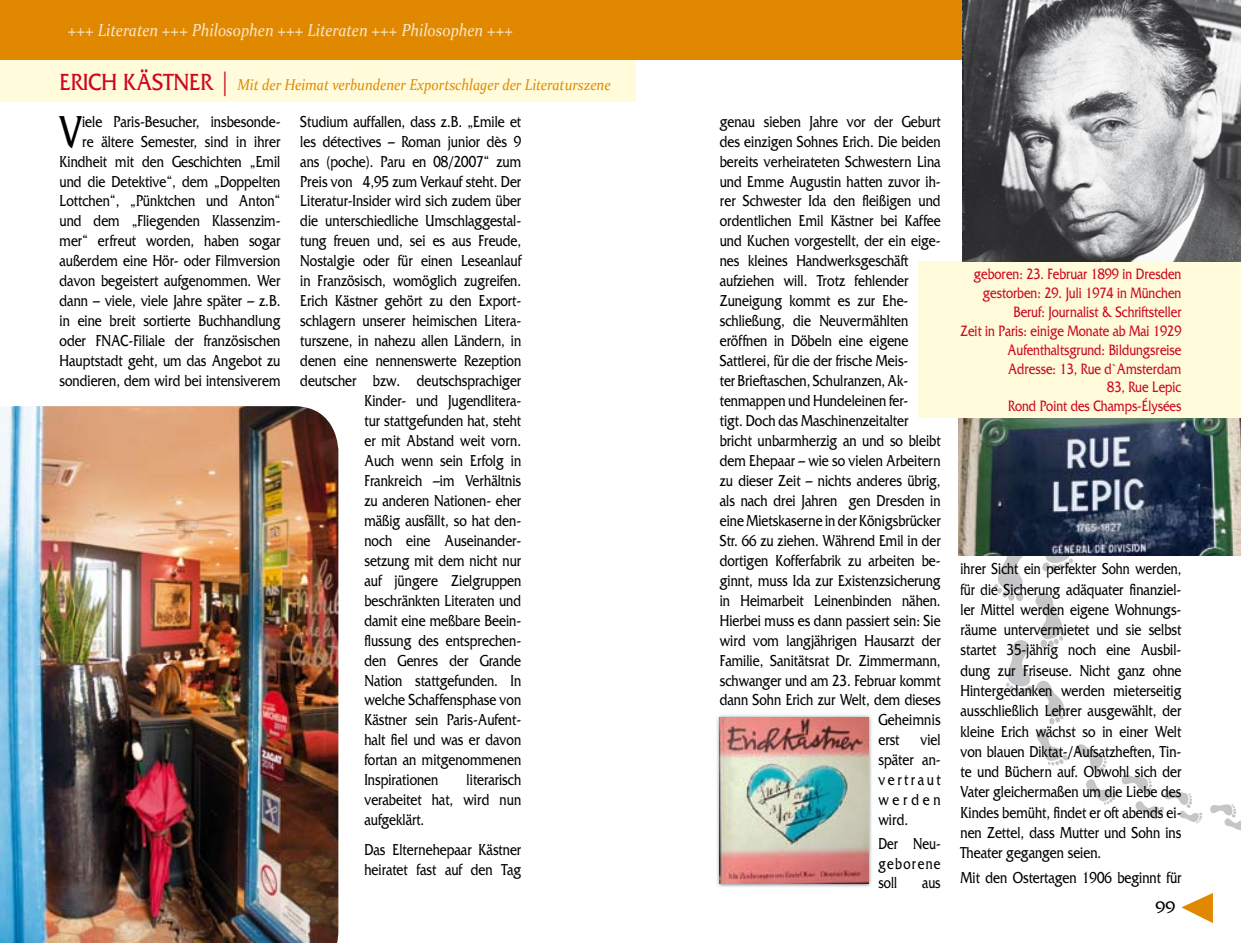
<style>
.page{position:relative;width:1241px;height:943px;background:#fff}
.page>*{position:absolute;margin:0;border:0;box-sizing:border-box;transform-origin:0 0}
.t1{font:46.9px "Friz Quadrata";color:#000;scale:.8 1}
.t2{font:italic 17.5px "Constantia";color:#fae7cf;scale:.9 1}
.t3{font:17.5px "Friz Quadrata";color:#000}
.t4{font:16.62px/19.9px "Friz Quadrata";color:#000;text-align:justify;scale:.8 1}
.t5{font:16.62px/20.3px "Friz Quadrata";color:#000;text-align:justify;scale:.77 1}
.t6{font:15.75px/18.9px "Friz Quadrata";color:#cd071e;text-align:right;scale:.8 1}
.t7{font:italic 15.75px "Constantia";color:#e08900;scale:.89 1}
.s1{font-family:"Friz Quadrata";font-style:normal;font-size:24.5px;color:#cd071e}
</style>
<div class="page">
<div style="left:0;top:60px;width:620px;height:42px;background:#fffbdb"></div>
<div style="left:0;top:0;width:620px;height:60px;background:#e08900"></div>
<img style="left:0;top:406px;width:338px;height:537px">
<div style="left:620px;top:60px;width:16px;height:42px;background:#fffbdb"></div>
<svg style="left:1181px;top:893px;width:31px;height:30px"></svg>
<svg style="left:994px;top:556px;width:208px;height:267px"></svg>
<svg style="left:1210px;top:804px;width:30px;height:26px"></svg>
<div style="left:620px;top:0;width:620px;height:60px;background:#e08900"></div>
<div style="left:918px;top:261px;width:322px;height:156px;background:#fffbdb"></div>
<img style="left:958px;top:418px;width:282px;height:138px">
<img style="left:717px;top:715px;width:155px;height:172px">
<img style="left:719px;top:717px;width:149px;height:166px">
<img style="left:962px;top:0;width:278px;height:262px">
<p class="t2" style="left:68px;top:18px;width:496px">+++ Literaten +++ Philosophen +++ Literaten +++ Philosophen +++</p>
<p class="t7" style="left:60px;top:74px;width:620px"><span class="s1">ERICH KÄSTNER |</span> Mit der Heimat verbundener Exportschlager der Literaturszene</p>
<p class="t4" style="left:60px;top:111px;width:277px;text-align:right">iele Paris-Besucher, insbesonde-<br>re ältere Semester, sind in ihrer Kindheit mit den Geschichten „Emil und die Detektive“, dem „Doppelten Lottchen“, „Pünktchen und Anton“ und dem „Fliegenden Klassenzim&shy;mer“ erfreut worden, haben sogar außerdem eine Hör- oder Filmversion davon begeistert aufgenommen. Wer dann – viele, viele Jahre später – z.B. in eine breit sortierte Buchhandlung oder FNAC-Filiale der französischen Hauptstadt geht, um das Angebot zu sondieren, dem wird bei intensiverem</p>
<p class="t4" style="left:300px;top:111px;width:277px">Studium auffallen, dass z.B. „Emile et</p>
<h1 class="t1" style="left:60px;top:105px;width:30px">V</h1>
<p class="t4" style="left:300px;top:131px;width:277px">les détectives – Roman junior dès 9</p>
<p class="t4" style="left:300px;top:151px;width:277px">ans (poche). Paru en 08/2007“ zum</p>
<p class="t4" style="left:300px;top:171px;width:277px">Preis von 4,95 zum Verkauf steht. Der</p>
<p class="t4" style="left:300px;top:191px;width:277px">Literatur-Insider wird sich zudem über</p>
<p class="t4" style="left:300px;top:211px;width:277px">die unterschiedliche Umschlaggestal-</p>
<p class="t4" style="left:300px;top:231px;width:277px">tung freuen und, sei es aus Freude,</p>
<p class="t4" style="left:300px;top:251px;width:277px">Nostalgie oder für einen Leseanlauf</p>
<p class="t4" style="left:300px;top:271px;width:277px">in Französisch, womöglich zugreifen.</p>
<p class="t4" style="left:300px;top:291px;width:277px">Erich Kästner gehört zu den Export-</p>
<p class="t4" style="left:300px;top:311px;width:277px">schlagern unserer heimischen Litera-</p>
<p class="t4" style="left:300px;top:331px;width:277px">turszene, in nahezu allen Ländern, in</p>
<p class="t4" style="left:300px;top:351px;width:277px">denen eine nennenswerte Rezeption</p>
<p class="t4" style="left:300px;top:371px;width:277px">deutscher bzw. deutschsprachiger</p>
<p class="t4" style="left:364px;top:391px;width:197px">Kinder- und Jugendlitera-</p>
<p class="t4" style="left:364px;top:411px;width:197px">tur stattgefunden hat, steht</p>
<p class="t4" style="left:364px;top:431px;width:197px">er mit Abstand weit vorn.</p>
<p class="t4" style="left:364px;top:450px;width:197px">Auch wenn sein Erfolg in</p>
<p class="t4" style="left:364px;top:470px;width:197px">Frankreich –im Verhältnis</p>
<p class="t4" style="left:364px;top:490px;width:197px">zu anderen Nationen- eher</p>
<p class="t4" style="left:364px;top:510px;width:197px">mäßig ausfällt, so hat den-</p>
<p class="t4" style="left:364px;top:530px;width:197px">noch eine Auseinander-</p>
<p class="t4" style="left:364px;top:550px;width:197px">setzung mit dem nicht nur</p>
<p class="t4" style="left:364px;top:570px;width:197px">auf jüngere Zielgruppen</p>
<p class="t4" style="left:364px;top:590px;width:197px">beschränkten Literaten und</p>
<p class="t4" style="left:364px;top:610px;width:197px">damit eine meßbare Beein-</p>
<p class="t4" style="left:364px;top:630px;width:197px">flussung des entsprechen-</p>
<p class="t4" style="left:364px;top:650px;width:197px">den Genres der Grande</p>
<p class="t4" style="left:364px;top:670px;width:197px">Nation stattgefunden. In</p>
<p class="t4" style="left:364px;top:690px;width:197px">welche Schaffensphase von</p>
<p class="t4" style="left:364px;top:710px;width:197px">Kästner sein Paris-Aufent-</p>
<p class="t4" style="left:364px;top:730px;width:197px">halt fiel und was er davon</p>
<p class="t4" style="left:364px;top:750px;width:197px">fortan an mitgenommenen</p>
<p class="t4" style="left:364px;top:770px;width:94px">Inspirationen</p>
<p class="t4" style="left:364px;top:770px;width:197px;text-indent:102px">literarisch verabeitet hat, wird nun aufgeklärt.</p>
<p class="t4" style="left:364px;top:839px;width:197px">Das Elternehepaar Kästner heiratet fast auf den Tag</p>
<p class="t4" style="left:719px;top:111px;width:277px">genau sieben Jahre vor der Geburt</p>
<p class="t4" style="left:719px;top:131px;width:277px">des einzigen Sohnes Erich. Die beiden</p>
<p class="t4" style="left:719px;top:151px;width:277px">bereits verheirateten Schwestern Lina</p>
<p class="t4" style="left:719px;top:171px;width:277px">und Emme Augustin hatten zuvor ih-</p>
<p class="t4" style="left:719px;top:191px;width:277px">rer Schwester Ida den fleißigen und</p>
<p class="t4" style="left:719px;top:211px;width:277px">ordentlichen Emil Kästner bei Kaffee</p>
<p class="t4" style="left:719px;top:231px;width:277px">und Kuchen vorgestellt, der ein eige-</p>
<p class="t4" style="left:719px;top:251px;width:237px">nes kleines Handwerksgeschäft</p>
<p class="t4" style="left:719px;top:271px;width:237px">aufziehen will. Trotz fehlender</p>
<p class="t4" style="left:719px;top:291px;width:237px">Zuneigung kommt es zur Ehe-</p>
<p class="t4" style="left:719px;top:311px;width:237px">schließung, die Neuvermählten</p>
<p class="t4" style="left:719px;top:331px;width:237px">eröffnen in Döbeln eine eigene</p>
<p class="t4" style="left:719px;top:351px;width:237px">Sattlerei, für die der frische Meis-</p>
<p class="t4" style="left:719px;top:371px;width:237px">ter Brieftaschen, Schulranzen, Ak-</p>
<p class="t4" style="left:719px;top:391px;width:237px">tenmappen und Hundeleinen fer-</p>
<p class="t4" style="left:719px;top:411px;width:237px">tigt. Doch das Maschinenzeitalter</p>
<p class="t4" style="left:719px;top:431px;width:277px">bricht unbarmherzig an und so bleibt</p>
<p class="t4" style="left:719px;top:450px;width:277px">dem Ehepaar – wie so vielen Arbeitern</p>
<p class="t4" style="left:719px;top:470px;width:277px">zu dieser Zeit – nichts anderes übrig,</p>
<p class="t4" style="left:719px;top:490px;width:277px">als nach drei Jahren gen Dresden in</p>
<p class="t4" style="left:719px;top:510px;width:277px">eine Mietskaserne in der Königsbrücker</p>
<p class="t4" style="left:719px;top:530px;width:277px">Str. 66 zu ziehen. Während Emil in der</p>
<p class="t4" style="left:719px;top:550px;width:277px">dortigen Kofferfabrik zu arbeiten be-</p>
<p class="t4" style="left:719px;top:570px;width:277px">ginnt, muss Ida zur Existenzsicherung</p>
<p class="t4" style="left:719px;top:590px;width:277px">in Heimarbeit Leinenbinden nähen.</p>
<p class="t4" style="left:719px;top:610px;width:277px">Hierbei muss es dann passiert sein: Sie</p>
<p class="t4" style="left:719px;top:630px;width:277px">wird vom langjährigen Hausarzt der</p>
<p class="t4" style="left:719px;top:650px;width:277px">Familie, Sanitätsrat Dr. Zimmermann,</p>
<p class="t4" style="left:719px;top:670px;width:277px">schwanger und am 23. Februar kommt</p>
<p class="t4" style="left:719px;top:690px;width:277px">dann Sohn Erich zur Welt, dem dieses</p>
<p class="t4" style="left:878px;top:710px;width:79px">Geheimnis</p>
<p class="t4" style="left:878px;top:730px;width:28px">erst</p>
<p class="t4" style="left:878px;top:730px;width:79px;text-indent:42px">viel später an&shy;vertraut werden wird.</p>
<p class="t5" style="left:878px;top:834px;width:82px;line-height:19.2px">Der Neu&shy;geborene soll</p>
<p class="t5" style="left:922px;top:872px;width:25px">aus</p>
<p class="t6" style="left:960px;top:264px;width:277px">geboren: 23. Februar 1899 in Dresden gestorben: 29. Juli 1974 in München<br>Beruf: Journalist &amp; Schriftsteller<br>Zeit in Paris: einige Monate ab Mai 1929<br>Aufenthaltsgrund: Bildungsreise<br>Adresse: 13, Rue d`Amsterdam<br>83, Rue Lepic<br>Rond Point des Champs-Élysées</p>
<p class="t5" style="left:960px;top:559px;width:288px">ihrer Sicht ein perfekter Sohn werden, für die Sicherung adäquater finanziel&shy;ler Mittel werden eigene Wohnungs&shy;räume untervermietet und sie selbst startet 35-jährig noch eine Ausbil&shy;dung zur Friseuse. Nicht ganz ohne Hintergedanken werden mieterseitig ausschließlich Lehrer ausgewählt, der kleine Erich wächst so in einer Welt von blauen Diktat-/Aufsatzheften, Tin&shy;te und Büchern auf. Obwohl sich der Vater gleichermaßen um die Liebe des Kindes bemüht, findet er oft abends ei&shy;nen Zettel, dass Mutter und Sohn ins Theater gegangen seien.</p>
<p class="t4" style="left:960px;top:868px;width:277px">Mit den Ostertagen 1906 beginnt für</p>
<p class="t3" style="left:1155px;top:897px;width:21px">99</p>
</div>
